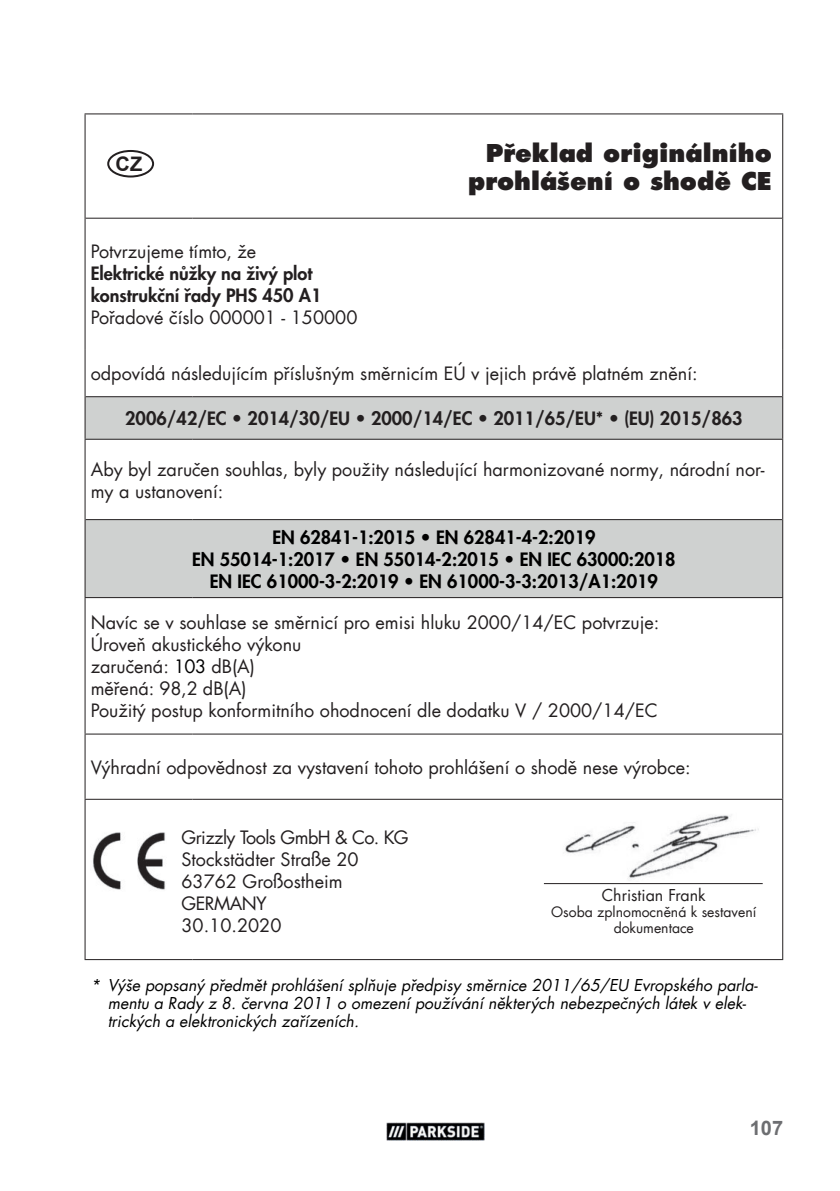
<style>
.page{position:relative;width:840px;height:1191px;background:#fff}
.page>*{position:absolute;margin:0;border:0;box-sizing:border-box;transform-origin:0 0}
.t1{font:800 24px/28.8px "Futura Com";color:#231f20;text-align:right}
.t2{font:700 20px "Arial";color:#6d6e71}
.t3{font:700 20px "Arial";color:#231f20}
.t4{font:18px/22px "Futura Com";color:#231f20}
.t5{font:800 18px/22px "Futura Com";color:#000;text-align:center}
.t6{font:800 18px/22px "Futura Com";color:#231f20}
.t7{font:italic 16px/18px "Futura Com";color:#000}
.t8{font:16px "Futura Com";color:#231f20}
.t9{font:14px/16px "Futura Com";color:#231f20;text-align:center}
.s1{color:#000}
</style>
<div class="page">
<img style="left:386px;top:1122px;width:98px;height:18px">
<svg style="left:85px;top:397px;width:696px;height:200px;fill:#cfd1d0"></svg>
<hr style="left:84px;top:218px;width:1px;height:132px;background:#231f20">
<hr style="left:781px;top:218px;width:1px;height:132px;background:#231f20">
<hr style="left:84px;top:350px;width:1px;height:47px;background:#231f20">
<hr style="left:781px;top:350px;width:1px;height:47px;background:#231f20">
<hr style="left:84px;top:113px;width:108px;height:1px;background:#231f20">
<hr style="left:84px;top:114px;width:1px;height:104px;background:#231f20">
<hr style="left:192px;top:113px;width:590px;height:1px;background:#231f20">
<hr style="left:781px;top:114px;width:1px;height:104px;background:#231f20">
<hr style="left:85px;top:218px;width:107px;height:1px;background:#231f20">
<hr style="left:192px;top:218px;width:589px;height:1px;background:#231f20">
<hr style="left:85px;top:396px;width:107px;height:1px;background:#231f20">
<hr style="left:192px;top:396px;width:589px;height:1px;background:#231f20">
<hr style="left:85px;top:519px;width:107px;height:1px;background:#231f20">
<hr style="left:192px;top:519px;width:589px;height:1px;background:#231f20">
<hr style="left:84px;top:397px;width:1px;height:42px;background:#231f20">
<hr style="left:781px;top:397px;width:1px;height:42px;background:#231f20">
<hr style="left:84px;top:439px;width:108px;height:1px;background:#231f20">
<hr style="left:84px;top:440px;width:1px;height:79px;background:#231f20">
<hr style="left:192px;top:439px;width:590px;height:1px;background:#231f20">
<hr style="left:781px;top:440px;width:1px;height:79px;background:#231f20">
<hr style="left:84px;top:519px;width:1px;height:78px;background:#231f20">
<hr style="left:781px;top:519px;width:1px;height:78px;background:#231f20">
<hr style="left:84px;top:597px;width:108px;height:1px;background:#231f20">
<hr style="left:84px;top:598px;width:1px;height:135px;background:#231f20">
<hr style="left:192px;top:597px;width:590px;height:1px;background:#231f20">
<hr style="left:781px;top:598px;width:1px;height:135px;background:#231f20">
<hr style="left:84px;top:733px;width:108px;height:1px;background:#231f20">
<hr style="left:84px;top:734px;width:1px;height:64px;background:#231f20">
<hr style="left:192px;top:733px;width:590px;height:1px;background:#231f20">
<hr style="left:781px;top:734px;width:1px;height:64px;background:#231f20">
<hr style="left:84px;top:798px;width:108px;height:1px;background:#231f20">
<hr style="left:84px;top:799px;width:1px;height:160px;background:#231f20">
<hr style="left:192px;top:798px;width:590px;height:1px;background:#231f20">
<hr style="left:781px;top:799px;width:1px;height:160px;background:#231f20">
<hr style="left:84px;top:959px;width:108px;height:1px;background:#231f20">
<hr style="left:192px;top:959px;width:590px;height:1px;background:#231f20">
<div style="left:107px;top:150px;width:47px;height:27px;border:2px solid #231f20;border-radius:50%"></div>
<img style="left:93px;top:832px;width:73px;height:58px">
<img style="left:565px;top:815px;width:194px;height:65px">
<hr style="left:543px;top:883px;width:219px;height:1px;background:#231f20">
<p class="t3" style="left:116px;top:152px;width:28px">CZ</p>
<h1 class="t1" style="left:468px;top:138px;width:305px">Překlad originálního prohlášení o shodě CE</h1>
<p class="t4" style="left:91px;top:241px;width:167px">Potvrzujeme tímto, že</p>
<p class="t6" style="left:91px;top:262px;width:232px">Elektrické nůžky na živý plot konstrukční řady PHS 450 A1</p>
<p class="t4" style="left:91px;top:307px;width:268px">Pořadové číslo 000001 - 150000</p>
<p class="t4" style="left:91px;top:363px;width:608px">odpovídá následujícím příslušným směrnicím EÚ v jejich právě platném znění:</p>
<p class="t6" style="left:125px;top:407px;width:618px">2006/42/EC • 2014/30/EU • 2000/14/EC • 2011/65/EU* • (EU) 2015/863</p>
<p class="t4" style="left:91px;top:458px;width:675px">Aby byl zaručen souhlas, byly použity následující harmonizované normy, národní nor&shy;my a ustanovení:</p>
<p class="t5" style="left:192px;top:525px;width:485px">EN 62841-1:2015 • EN 62841-4-2:2019<br>EN 55014-1:2017 • EN 55014-2:2015 • EN IEC 63000:2018<br>EN IEC 61000-3-2:2019 • EN 61000-3-3:2013/A1:2019</p>
<p class="t4" style="left:91px;top:611px;width:570px">Navíc se v souhlase se směrnicí pro emisi hluku 2000/14/EC potvrzuje:<br>Úroveň akustického výkonu<br>zaručená: <span class="s1">103</span> dB(A)<br>měřená: 98,2 dB(A)<br>Použitý postup konformitního ohodnocení dle dodatku V / 2000/14/EC</p>
<p class="t4" style="left:91px;top:756px;width:601px">Výhradní odpovědnost za vystavení tohoto prohlášení o shodě nese výrobce:</p>
<p class="t4" style="left:181px;top:828px;width:228px">Grizzly Tools GmbH &amp; Co. KG<br>Stockstädter Straße 20<br>63762 Großostheim<br>GERMANY<br>30.10.2020</p>
<p class="t8" style="left:601px;top:887px;width:105px">Christian Frank</p>
<p class="t9" style="left:551px;top:903px;width:207px">Osoba zplnomocněná k sestavení dokumentace</p>
<p class="t7" style="left:108px;top:977px;width:651px;text-indent:-17px">* Výše popsaný předmět prohlášení splňuje předpisy směrnice 2011/65/EU Evropského parla&shy;mentu a Rady z 8. června 2011 o omezení používání některých nebezpečných látek v elek&shy;trických a elektronických zařízeních.</p>
<p class="t2" style="left:749px;top:1116px;width:35px">107</p>
</div>
